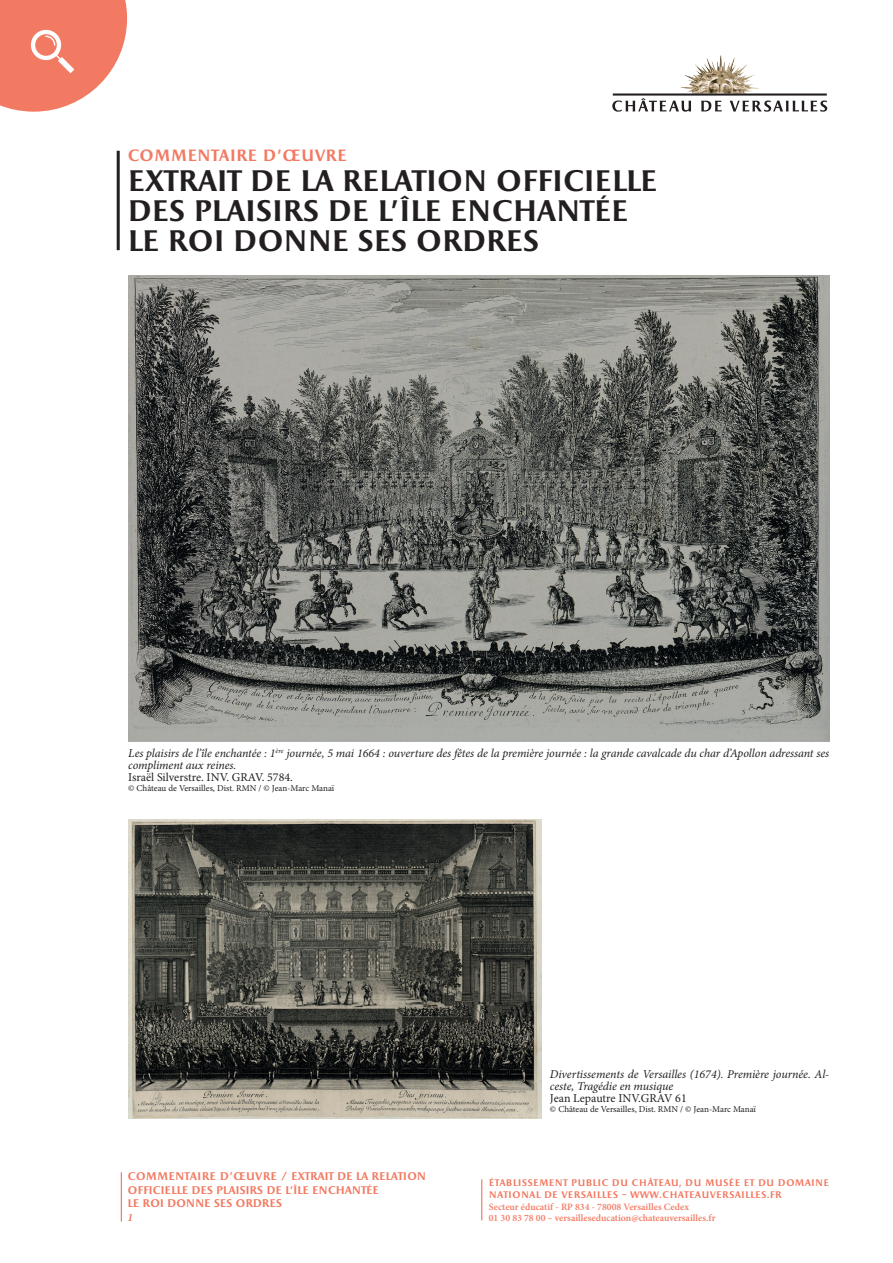
<style>
.page{position:relative;width:893px;height:1263px;background:#fff}
.page>*{position:absolute;margin:0;border:0;box-sizing:border-box;transform-origin:0 0}
.t1{font:700 30px/30px "Apollon";letter-spacing:-.03em;color:#231f20}
.t2{font:700 16.5px "Apollon";color:#f37a62}
.t3{font:italic 12px/12px "Minion Pro";letter-spacing:-.005em;color:#231f20}
.t4{font:12px "Minion Pro";color:#231f20}
.t5{font:700 11.25px/13.5px "Apollon";letter-spacing:-.03em;color:#f37a62}
.t6{font:italic 700 11.25px "Minion Pro";color:#f37a62}
.t7{font:600 9.75px/11.7px "Minion Pro";color:#f37a62}
.t8{font:700 9.6px/11.7px "Apollon";letter-spacing:.015em;color:#f37a62}
.t9{font:9px "Minion Pro";letter-spacing:-.005em;color:#231f20}
</style>
<div class="page">
<img style="left:681px;top:55px;width:78px;height:38px">
<svg style="left:612px;top:93px;width:215px;height:19px"></svg>
<hr style="left:481px;top:1179px;width:1px;height:41px;background:#f37a62">
<svg style="left:0;top:0;width:127px;height:112px"></svg>
<hr style="left:117px;top:151px;width:3px;height:99px;background:#231f20">
<hr style="left:121px;top:1172px;width:1px;height:49px;background:#f37a62">
<img style="left:128px;top:275px;width:701px;height:466px">
<img style="left:128px;top:819px;width:413px;height:299px">
<h2 class="t2" style="left:127px;top:146px;width:221px">COMMENTAIRE D’ŒUVRE</h2>
<h1 class="t1" style="left:127px;top:168px;width:532px">EXTRAIT DE LA RELATION OFFICIELLE<br>DES PLAISIRS DE L’ÎLE ENCHANTÉE<br>LE ROI DONNE SES ORDRES</h1>
<p class="t3" style="left:128px;top:747px;width:702px">Les plaisirs de l’île enchantée : 1<sup>ère</sup> journée, 5 mai 1664 : ouverture des fêtes de la première journée : la grande cavalcade du char d’Apollon adressant ses compliment aux reines.</p>
<p class="t4" style="left:128px;top:769px;width:166px">Israël Silverstre. INV. GRAV. 5784.</p>
<p class="t9" style="left:128px;top:782px;width:207px">© Château de Versailles, Dist. RMN / © Jean-Marc Manaï</p>
<p class="t5" style="left:128px;top:1170px;width:300px">COMMENTAIRE D’ŒUVRE / EXTRAIT DE LA RELATION<br>OFFICIELLE DES PLAISIRS DE L’ÎLE ENCHANTÉE<br>LE ROI DONNE SES ORDRES</p>
<p class="t6" style="left:128px;top:1209px;width:7px">1</p>
<p class="t3" style="left:550px;top:1068px;width:281px">Divertissements de Versailles (1674). Première journée. Al&shy;ceste, Tragédie en musique</p>
<p class="t4" style="left:550px;top:1090px;width:138px">Jean Lepautre INV.GRAV 61</p>
<p class="t9" style="left:550px;top:1103px;width:207px">© Château de Versailles, Dist. RMN / © Jean-Marc Manaï</p>
<p class="t8" style="left:489px;top:1177px;width:342px">ÉTABLISSEMENT PUBLIC DU CHÂTEAU, DU MUSÉE ET DU DOMAINE<br>NATIONAL DE VERSAILLES – WWW.CHATEAUVERSAILLES.FR</p>
<p class="t7" style="left:489px;top:1201px;width:228px">Secteur éducatif - RP 834 - 78008 Versailles Cedex<br>01 30 83 78 00 – versailleseducation@chateauversailles.fr</p>
</div>
